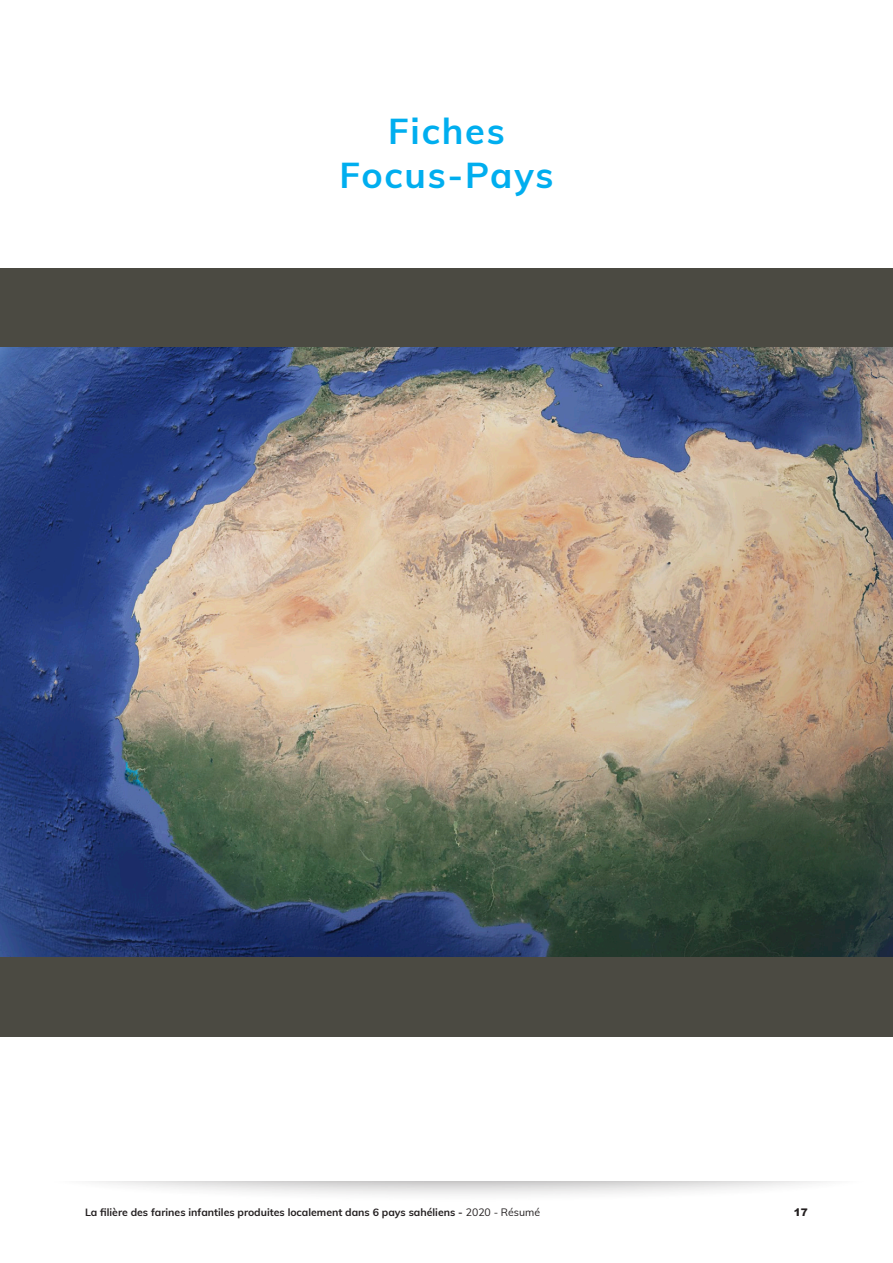
<style>
.page{position:relative;width:893px;height:1263px;background:#fff}
.page>*{position:absolute;margin:0;border:0;box-sizing:border-box;transform-origin:0 0}
.TITRE_PARTIE{font:700 36px/43.2px "Muli";letter-spacing:.05em;color:#00aeef;text-align:center}
.t1{font:700 10.5px "Muli";color:#231f20}
.t2{font:900 10.5px "Arial";color:#231f20}
.s1{font-weight:400}
</style>
<div class="page">
<div style="left:30px;top:1100px;width:858px;height:102px;background:#231f20;opacity:.86"></div>
<div style="left:0;top:1071px;width:893px;height:109px;background:#fff"></div>
<div style="left:0;top:268px;width:893px;height:768px;background:#4b4a42"></div>
<img style="left:0;top:347px;width:893px;height:610px">
<p class="TITRE_PARTIE" style="left:339px;top:108px;width:216px">Fiches<br>Focus-Pays</p>
<p class="t1" style="left:85px;top:1205px;width:457px">La filière des farines infantiles produites localement dans 6 pays sahéliens - <span class="s1">2020 - Résumé</span></p>
<p class="t2" style="left:794px;top:1205px;width:16px">17</p>
</div>
